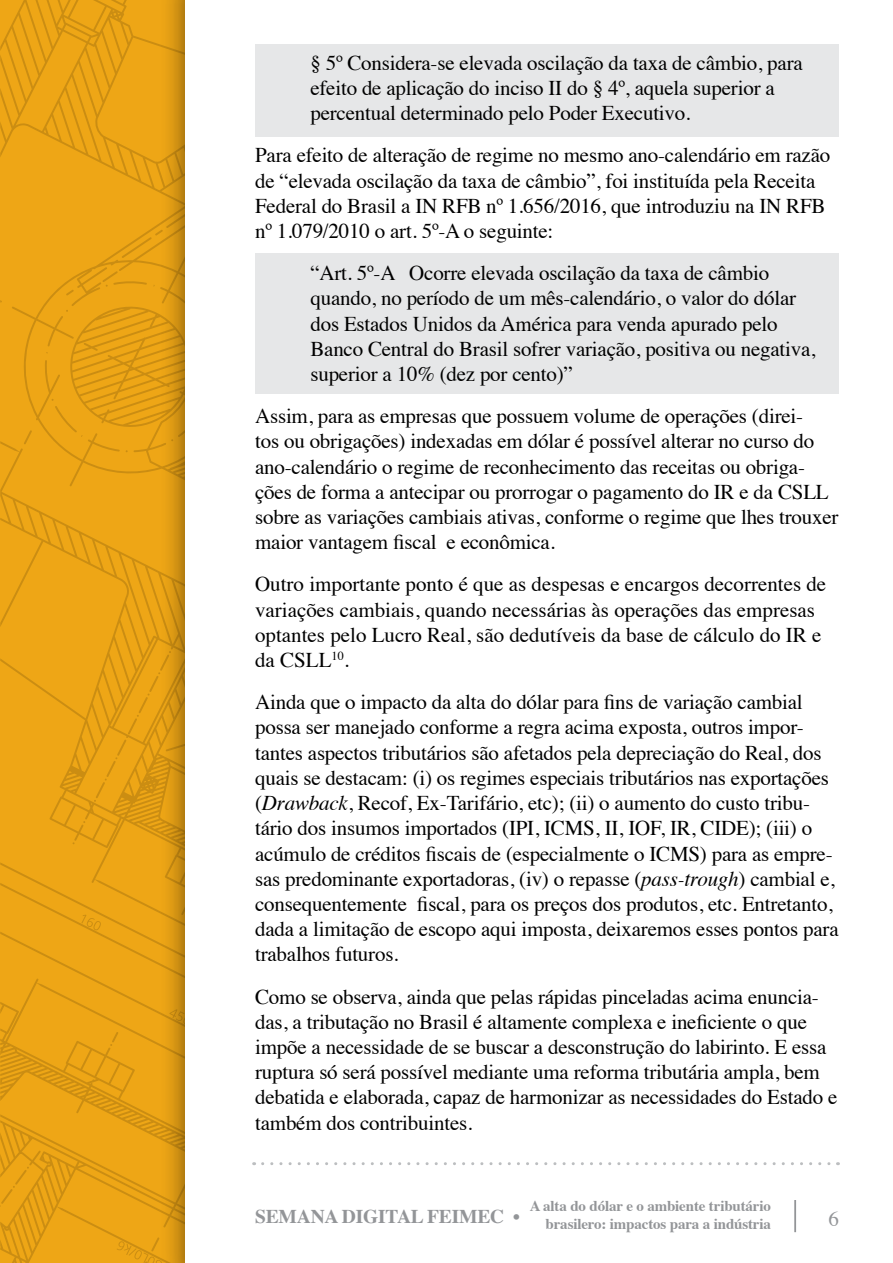
<style>
.page{position:relative;width:893px;height:1263px;background:#fff}
.page>*{position:absolute;margin:0;border:0;box-sizing:border-box;transform-origin:0 0}
.t1{font:21px/25.2px "Times";letter-spacing:-.01em;color:#000}
.t2{font:21px "Times";color:#939598}
.t3{font:700 19.5px "Times";letter-spacing:-.01em;color:#939598}
.t4{font:700 15px/18px "Times";letter-spacing:-.01em;color:#939598;text-align:right}
.s1{font-style:italic}
</style>
<div class="page">
<svg style="left:0;top:0;width:159px;height:862px;fill:#eea616"></svg>
<svg style="left:102px;top:271px;width:45px;height:16px"></svg>
<svg style="left:122px;top:200px;width:37px;height:58px"></svg>
<svg style="left:66px;top:290px;width:8px;height:6px"></svg>
<svg style="left:0;top:862px;width:159px;height:401px;fill:#eea616"></svg>
<svg style="left:110px;top:1032px;width:8px;height:14px"></svg>
<div style="left:159px;top:0;width:734px;height:1263px;background:#000;opacity:.5"></div>
<div style="left:185px;top:0;width:708px;height:1263px;background:#fff"></div>
<hr style="left:794px;top:1200px;width:2px;height:32px;background:#939598">
<div style="left:255px;top:253px;width:584px;height:141px;background:#e6e7e8"></div>
<div style="left:255px;top:44px;width:584px;height:92px;background:#e6e7e8"></div>
<svg style="left:263px;top:1162px;width:568px;height:3px"></svg>
<p class="t1" style="left:310px;top:48px;width:494px">§ 5º Considera-se elevada oscilação da taxa de câmbio, para efeito de aplicação do inciso II do § 4º, aquela superior a percentual determinado pelo Poder Executivo.</p>
<p class="t1" style="left:255px;top:141px;width:577px">Para efeito de alteração de regime no mesmo ano-calendário em razão de “elevada oscilação da taxa de câmbio”, foi instituída pela Receita Federal do Brasil a IN RFB nº 1.656/2016, que introduziu na IN RFB nº 1.079/2010 o art. 5º-A o seguinte:</p>
<p class="t1" style="left:310px;top:259px;width:507px">“Art. 5º-A Ocorre elevada oscilação da taxa de câmbio quando, no período de um mês-calendário, o valor do dólar dos Estados Unidos da América para venda apurado pelo Banco Central do Brasil sofrer variação, positiva ou negativa, superior a 10% (dez por cento)”</p>
<p class="t1" style="left:255px;top:402px;width:585px">Assim, para as empresas que possuem volume de operações (direi-<br>tos ou obrigações) indexadas em dólar é possível alterar no curso do ano-calendário o regime de reconhecimento das receitas ou obriga&shy;ções de forma a antecipar ou prorrogar o pagamento do IR e da CSLL sobre as variações cambiais ativas, conforme o regime que lhes trouxer maior vantagem fiscal e econômica.</p>
<p class="t1" style="left:255px;top:570px;width:573px">Outro importante ponto é que as despesas e encargos decorrentes de variações cambiais, quando necessárias às operações das empresas optantes pelo Lucro Real, são dedutíveis da base de cálculo do IR e da CSLL<sup>10</sup>.</p>
<p class="t1" style="left:255px;top:688px;width:585px">Ainda que o impacto da alta do dólar para fins de variação cambial possa ser manejado conforme a regra acima exposta, outros impor&shy;tantes aspectos tributários são afetados pela depreciação do Real, dos quais se destacam: (i) os regimes especiais tributários nas exportações (<span class="s1">Drawback</span>, Recof, Ex-Tarifário, etc); (ii) o aumento do custo tribu&shy;tário dos insumos importados (IPI, ICMS, II, IOF, IR, CIDE); (iii) o acúmulo de créditos fiscais de (especialmente o ICMS) para as empre&shy;sas predominante exportadoras, (iv) o repasse (<span class="s1">pass-trough</span>) cambial e, consequentemente fiscal, para os preços dos produtos, etc. Entretanto, dada a limitação de escopo aqui imposta, deixaremos esses pontos para trabalhos futuros.</p>
<p class="t1" style="left:255px;top:982px;width:584px">Como se observa, ainda que pelas rápidas pinceladas acima enuncia&shy;das, a tributação no Brasil é altamente complexa e ineficiente o que impõe a necessidade de se buscar a desconstrução do labirinto. E essa ruptura só será possível mediante uma reforma tributária ampla, bem debatida e elaborada, capaz de harmonizar as necessidades do Estado e também dos contribuintes.</p>
<p class="t3" style="left:255px;top:1198px;width:266px">SEMANA DIGITAL FEIMEC •</p>
<p class="t4" style="left:530px;top:1195px;width:243px">A alta do dólar e o ambiente tributário brasilero: impactos para a indústria</p>
<p class="t2" style="left:829px;top:1199px;width:12px">6</p>
</div>
